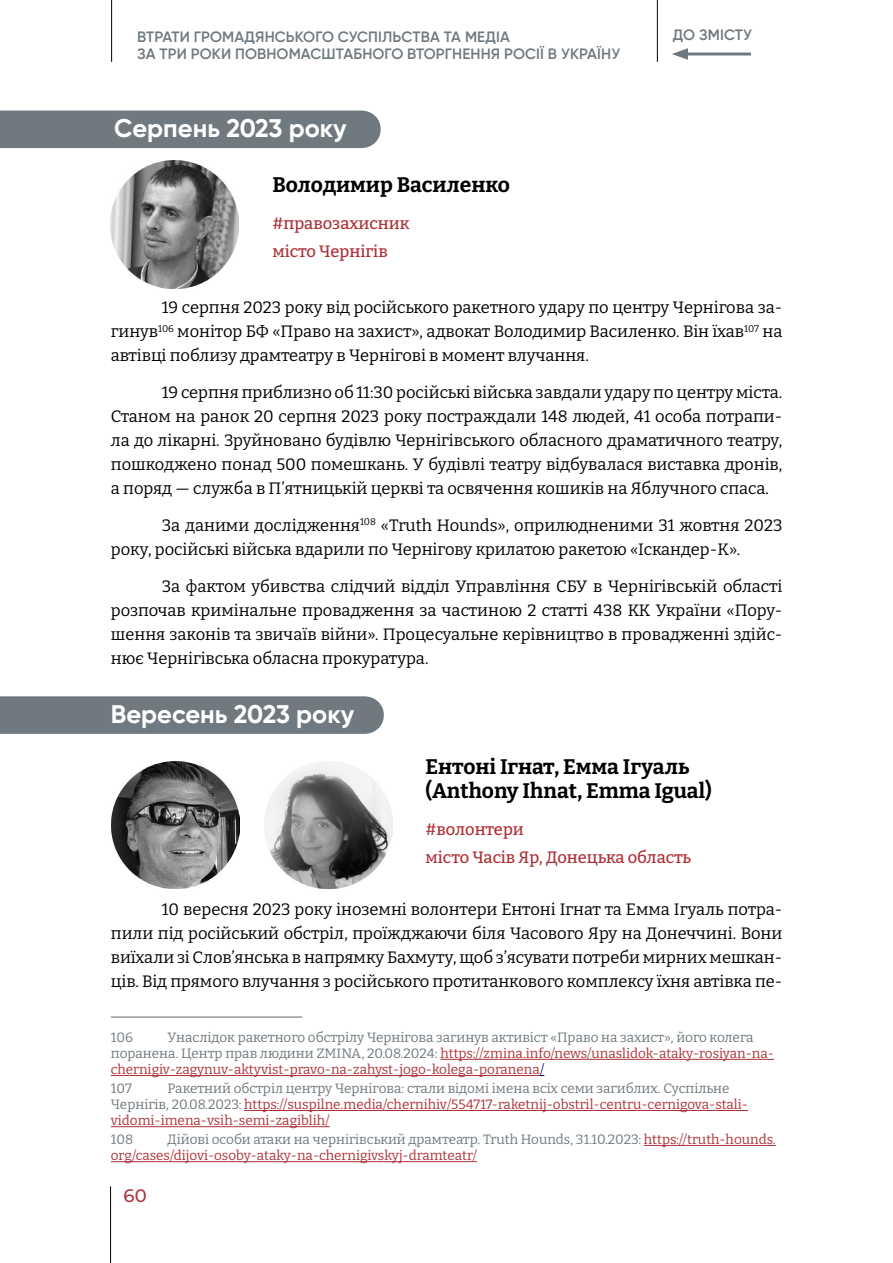
<style>
.page{position:relative;width:893px;height:1263px;background:#fff}
.page>*{position:absolute;margin:0;border:0;box-sizing:border-box;transform-origin:0 0}
.t1{font:700 25.5px "Gilroy";color:#fff}
.t2{font:700 21px/24px "Bitter";color:#000}
.t3{font:500 18px "Montserrat";color:#ad3237}
.t4{font:16.5px/24px "Bitter";color:#000;text-align:justify}
.t5{font:500 16.5px/28.2px "Bitter";color:#ad3237}
.t6{font:600 15px/16.5px "Gilroy";letter-spacing:.01em;color:#6f797f}
.t7{font:13.5px/16.2px "Bitter";color:#ad3237}
.t8{font:13.5px/16.2px "Bitter";color:#6f797f}
.s1{color:#ad3237}
.s2{color:#000080}
.s3{color:#6f797f}
</style>
<div class="page">
<hr style="left:111px;top:0;width:1px;height:62px;background:#000">
<hr style="left:110px;top:1186px;width:1px;height:77px;background:#000">
<hr style="left:657px;top:0;width:1px;height:62px;background:#000">
<hr style="left:682px;top:53px;width:69px;height:3px;background:#6f797f">
<svg style="left:672px;top:48px;width:16px;height:12px"></svg>
<hr style="left:111px;top:1016px;width:191px;height:2px;background:#6f797f">
<hr style="left:440px;top:1059px;width:334px;height:1px;background:#ad3237">
<hr style="left:111px;top:1075px;width:429px;height:1px;background:#ad3237">
<hr style="left:244px;top:1110px;width:504px;height:1px;background:#ad3237">
<hr style="left:111px;top:1126px;width:219px;height:1px;background:#ad3237">
<hr style="left:644px;top:1145px;width:132px;height:1px;background:#ad3237">
<hr style="left:111px;top:1161px;width:366px;height:1px;background:#ad3237">
<img style="left:111px;top:161px;width:127px;height:127px">
<div style="left:0;top:111px;width:381px;height:37px;background:#6f797f"></div>
<div style="left:0;top:696px;width:384px;height:38px;background:#6f797f"></div>
<img style="left:265px;top:761px;width:127px;height:128px">
<img style="left:112px;top:761px;width:127px;height:128px">
<p class="t6" style="left:137px;top:29px;width:484px">ВТРАТИ ГРОМАДЯНСЬКОГО СУСПІЛЬСТВА ТА МЕДІА<br>ЗА ТРИ РОКИ ПОВНОМАСШТАБНОГО ВТОРГНЕННЯ РОСІЇ В УКРАЇНУ</p>
<h1 class="t1" style="left:114px;top:112px;width:234px">Серпень 2023 року</h1>
<p class="t6" style="left:673px;top:27px;width:81px">ДО ЗМІСТУ</p>
<p class="t2" style="left:272px;top:172px;width:239px">Володимир Василенко</p>
<p class="t5" style="left:272px;top:208px;width:139px">#правозахисник місто Чернігів</p>
<p class="t4" style="left:111px;top:295px;width:673px;text-indent:51px">19 серпня 2023 року від російського ракетного удару по центру Чернігова за&shy;гинув<sup>106</sup> монітор БФ «Право на захист», адвокат Володимир Василенко. Він їхав<sup>107</sup> на автівці поблизу драмтеатру в Чернігові в момент влучання.</p>
<p class="t4" style="left:111px;top:380px;width:673px;text-indent:51px">19 серпня приблизно об 11:30 російські війська завдали удару по центру міста.<br>Станом на ранок 20 серпня 2023 року постраждали 148 людей, 41 особа потрапи&shy;ла до лікарні. Зруйновано будівлю Чернігівського обласного драматичного театру, пошкоджено понад 500 помешкань. У будівлі театру відбувалася виставка дронів, а поряд — служба в П’ятницькій церкві та освячення кошиків на Яблучного спаса.</p>
<p class="t4" style="left:111px;top:513px;width:673px;text-indent:51px">За даними дослідження<sup>108</sup> «Truth Hounds», оприлюдненими 31 жовтня 2023 року, російські війська вдарили по Чернігову крилатою ракетою «Іскандер-К».</p>
<p class="t4" style="left:111px;top:573px;width:673px;text-indent:51px">За фактом убивства слідчий відділ Управління СБУ в Чернігівській області розпочав кримінальне провадження за частиною 2 статті 438 КК України «Пору&shy;шення законів та звичаїв війни». Процесуальне керівництво в провадженні здійс&shy;нює Чернігівська обласна прокуратура.</p>
<h1 class="t1" style="left:111px;top:698px;width:245px">Вересень 2023 року</h1>
<p class="t2" style="left:426px;top:754px;width:288px">Ентоні Ігнат, Емма Ігуаль (Anthony Ihnat, Emma Igual)</p>
<p class="t5" style="left:426px;top:814px;width:267px">#волонтери<br>місто Часів Яр, Донецька область</p>
<p class="t4" style="left:111px;top:897px;width:673px;text-indent:51px">10 вересня 2023 року іноземні волонтери Ентоні Ігнат та Емма Ігуаль потра&shy;пили під російський обстріл, проїжджаючи біля Часового Яру на Донеччині. Вони виїхали зі Слов’янська в напрямку Бахмуту, щоб з’ясувати потреби мирних мешкан&shy;ців. Від прямого влучання з російського протитанкового комплексу їхня автівка пе-</p>
<p class="t8" style="left:111px;top:1029px;width:665px;text-indent:57px">Унаслідок ракетного обстрілу Чернігова загинув активіст «Право на захист», його колега поранена. Центр прав людини ZMINA, 20.08.2024: <span class="s1">https://zmina.info/news/unaslidok-ataky-rosiyan-na&shy;chernigiv-zagynuv-aktyvist-pravo-na-zahyst-jogo-kolega-poranena</span><span class="s2">/</span></p>
<p class="t8" style="left:111px;top:1080px;width:22px">107</p>
<p class="t8" style="left:111px;top:1029px;width:24px">106</p>
<p class="t7" style="left:111px;top:1080px;width:639px;text-indent:57px"><span class="s3">Ракетний обстріл центру Чернігова: стали відомі імена всіх семи загиблих. Суспільне<br>Чернігів, 20.08.2023:</span> https://suspilne.media/chernihiv/554717-raketnij-obstril-centru-cernigova-stali&shy;vidomi-imena-vsih-semi-zagiblih/</p>
<p class="t8" style="left:111px;top:1131px;width:24px">108</p>
<p class="t7" style="left:111px;top:1131px;width:666px;text-indent:57px"><span class="s3">Дійові особи атаки на чернігівський драмтеатр. Truth Hounds, 31.10.2023:</span> https://truth-hounds. org/cases/dijovi-osoby-ataky-na-chernigivskyj-dramteatr/</p>
<p class="t3" style="left:124px;top:1183px;width:25px">60</p>
</div>
